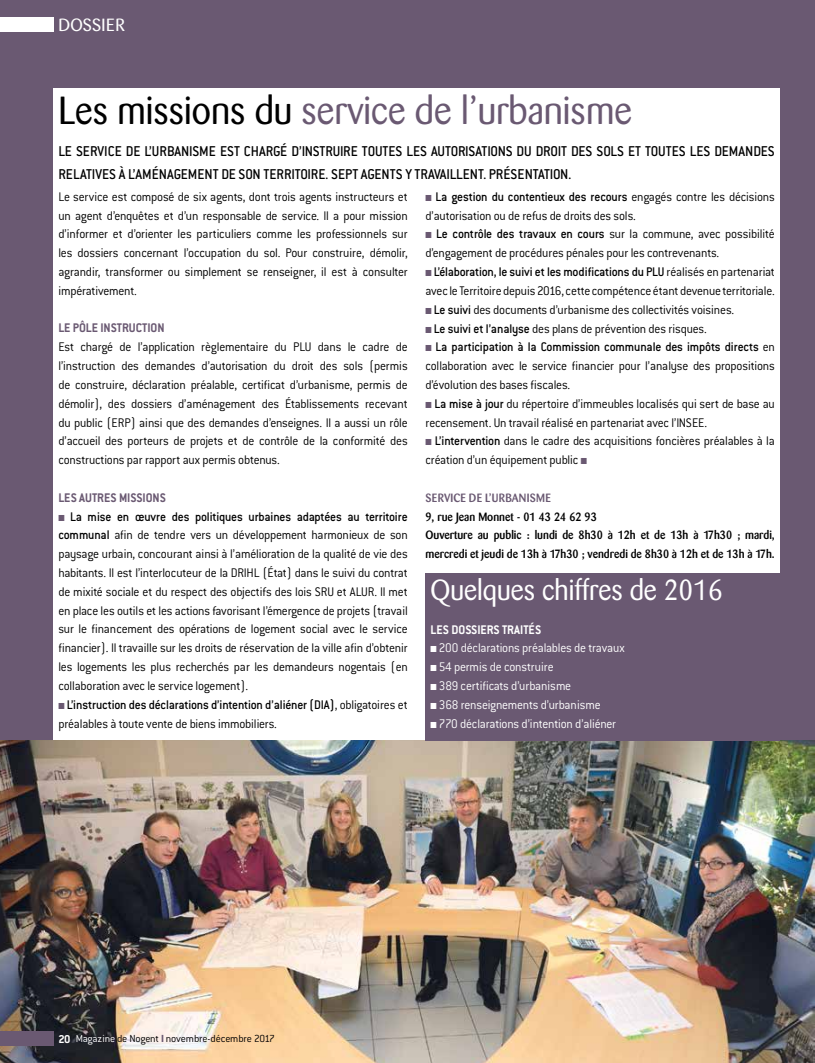
<style>
.page{position:relative;width:815px;height:1063px;background:#6a5972}
.page>*{position:absolute;margin:0;border:0;box-sizing:border-box;transform-origin:0 0}
.t1{font:38.75px "Barmeno";color:#6a5972;scale:.95 1}
.t2{font:28.75px "Barmeno";color:#fff;scale:.95 1}
.t3{font:17.5px "Barmeno";letter-spacing:.02em;color:#fff}
.t4{font:500 15.62px/22.5px "Conduit ITC Pro";color:#000;scale:.95 1}
.t5{font:300 13.75px/18.8px "Conduit ITC Pro";letter-spacing:-.015em;color:#000;scale:.95 1}
.t6{font:300 13.75px "Conduit ITC Pro";letter-spacing:-.015em;color:#fff;scale:.95 1}
.t7{font:700 13.75px "Conduit ITC Pro";color:#6a5972;scale:.95 1}
.t8{font:700 13.75px "Conduit ITC Pro";color:#fff;scale:.95 1}
.t9{font:500 11.88px/18.8px "Barmeno";color:#000;scale:.95 1}
.t10{font:500 11.88px "Barmeno";letter-spacing:.02em;color:#6a5972;scale:.95 1}
.t11{font:300 11.25px "Conduit ITC Pro";letter-spacing:-.015em;color:#000}
.s1{color:#000}
.s2{color:#6a5972}
.s3{font-weight:500}
.s4{font-weight:700;font-size:12.5px;color:#fff}
.s5{color:#fff}
.s6{font-weight:800;color:#6a5972}
</style>
<div class="page">
<div style="left:0;top:18px;width:53px;height:14px;background:#fff"></div>
<div style="left:53px;top:89px;width:727px;height:921px;background:#fff"></div>
<img style="left:0;top:741px;width:815px;height:322px">
<div style="left:425px;top:573px;width:355px;height:168px;background:#6a5972"></div>
<div style="left:0;top:1031px;width:53px;height:14px;background:#6a5972"></div>
<p class="t3" style="left:58px;top:15px;width:68px">DOSSIER</p>
<h1 class="t1" style="left:58px;top:88px;width:605px"><span class="s1">Les missions du</span> service de l’urbanisme</h1>
<p class="t4" style="left:58px;top:140px;width:756px">LE SERVICE DE L’URBANISME EST CHARGÉ D’INSTRUIRE TOUTES LES AUTORISATIONS DU DROIT DES SOLS ET TOUTES LES DEMANDES<br>RELATIVES À L’AMÉNAGEMENT DE SON TERRITOIRE. SEPT AGENTS Y TRAVAILLENT. PRÉSENTATION.</p>
<p class="t5" style="left:58px;top:187px;width:369px;text-align:justify">Le service est composé de six agents, dont trois agents instructeurs et un agent d’enquêtes et d’un responsable de service. Il a pour mission d’informer et d’orienter les particuliers comme les professionnels sur les dossiers concernant l’occupation du sol. Pour construire, démolir, agrandir, transformer ou simplement se renseigner, il est à consulter impérativement.</p>
<p class="t7" style="left:58px;top:320px;width:113px">LE PÔLE INSTRUCTION</p>
<p class="t5" style="left:58px;top:338px;width:369px;text-align:justify">Est chargé de l’application règlementaire du PLU dans le cadre de l’instruction des demandes d’autorisation du droit des sols (permis de construire, déclaration préalable, certificat d’urbanisme, permis de démolir), des dossiers d’aménagement des Établissements recevant du public (ERP) ainsi que des demandes d’enseignes. Il a aussi un rôle d’accueil des porteurs de projets et de contrôle de la conformité des constructions par rapport aux permis obtenus.</p>
<p class="t7" style="left:58px;top:490px;width:115px">LES AUTRES MISSIONS</p>
<p class="t5" style="left:58px;top:507px;width:369px;text-align:justify"><span class="s2">■</span> <span class="s3">La mise en œuvre des politiques urbaines adaptées au territoire communal</span> afin de tendre vers un développement harmonieux de son paysage urbain, concourant ainsi à l’amélioration de la qualité de vie des habitants. Il est l’interlocuteur de la DRIHL (État) dans le suivi du contrat de mixité sociale et du respect des objectifs des lois SRU et ALUR. Il met en place les outils et les actions favorisant l’émergence de projets (travail sur le financement des opérations de logement social avec le service financier). Il travaille sur les droits de réservation de la ville afin d’obtenir les logements les plus recherchés par les demandeurs nogentais (en collaboration avec le service logement).</p>
<p class="t5" style="left:58px;top:695px;width:369px"><span class="s2">■</span> <span class="s3">L’instruction des déclarations d’intention d’aliéner (DIA)</span>, obligatoires et préalables à toute vente de biens immobiliers.</p>
<p class="t5" style="left:425px;top:187px;width:369px"><span class="s2">■</span> <span class="s3">La gestion du contentieux des recours</span> engagés contre les décisions d’autorisation ou de refus de droits des sols.</p>
<p class="t5" style="left:425px;top:225px;width:369px"><span class="s2">■</span> <span class="s3">Le contrôle des travaux en cours</span> sur la commune, avec possibilité d’engagement de procédures pénales pour les contrevenants.</p>
<p class="t5" style="left:425px;top:263px;width:369px"><span class="s2">■</span> <span class="s3">L’élaboration, le suivi et les modifications du PLU</span> réalisés en partenariat avec le Territoire depuis 2016, cette compétence étant devenue territoriale.</p>
<p class="t5" style="left:425px;top:300px;width:327px"><span class="s2">■</span> <span class="s3">Le suivi</span> des documents d’urbanisme des collectivités voisines.</p>
<p class="t5" style="left:425px;top:319px;width:298px"><span class="s2">■</span> <span class="s3">Le suivi et l’analyse</span> des plans de prévention des risques.</p>
<p class="t5" style="left:425px;top:338px;width:369px;text-align:justify"><span class="s2">■</span> <span class="s3">La participation à la Commission communale des impôts directs</span> en collaboration avec le service financier pour l’analyse des propositions d’évolution des bases fiscales.</p>
<p class="t5" style="left:425px;top:394px;width:369px"><span class="s2">■</span> <span class="s3">La mise à jour</span> du répertoire d’immeubles localisés qui sert de base au recensement. Un travail réalisé en partenariat avec l’INSEE.</p>
<p class="t5" style="left:425px;top:432px;width:369px"><span class="s2">■</span> <span class="s3">L’intervention</span> dans le cadre des acquisitions foncières préalables à la création d’un équipement public <span class="s2">■</span></p>
<p class="t10" style="left:425px;top:491px;width:134px">SERVICE DE L’URBANISME</p>
<p class="t9" style="left:425px;top:507px;width:369px">9, rue Jean Monnet - 01 43 24 62 93<br>Ouverture au public : lundi de 8h30 à 12h et de 13h à 17h30 ; mardi, mercredi et jeudi de 13h à 17h30 ; vendredi de 8h30 à 12h et de 13h à 17h.</p>
<h2 class="t2" style="left:431px;top:574px;width:309px">Quelques chiffres de 2016</h2>
<p class="t8" style="left:431px;top:621px;width:118px">LES DOSSIERS TRAITÉS</p>
<p class="t6" style="left:431px;top:641px;width:206px">■ 200 déclarations préalables de travaux</p>
<p class="t6" style="left:431px;top:659px;width:131px">■ 54 permis de construire</p>
<p class="t6" style="left:431px;top:678px;width:150px">■ 389 certificats d’urbanisme</p>
<p class="t6" style="left:431px;top:697px;width:181px">■ 368 renseignements d’urbanisme</p>
<p class="t6" style="left:431px;top:716px;width:197px">■ 770 déclarations d’intention d’aliéner</p>
<p class="t11" style="left:58px;top:1033px;width:218px"><span class="s4">20</span> <span class="s5">Magazine</span> de Nogent <span class="s6">I</span> novembre-décembre 2017</p>
</div>
